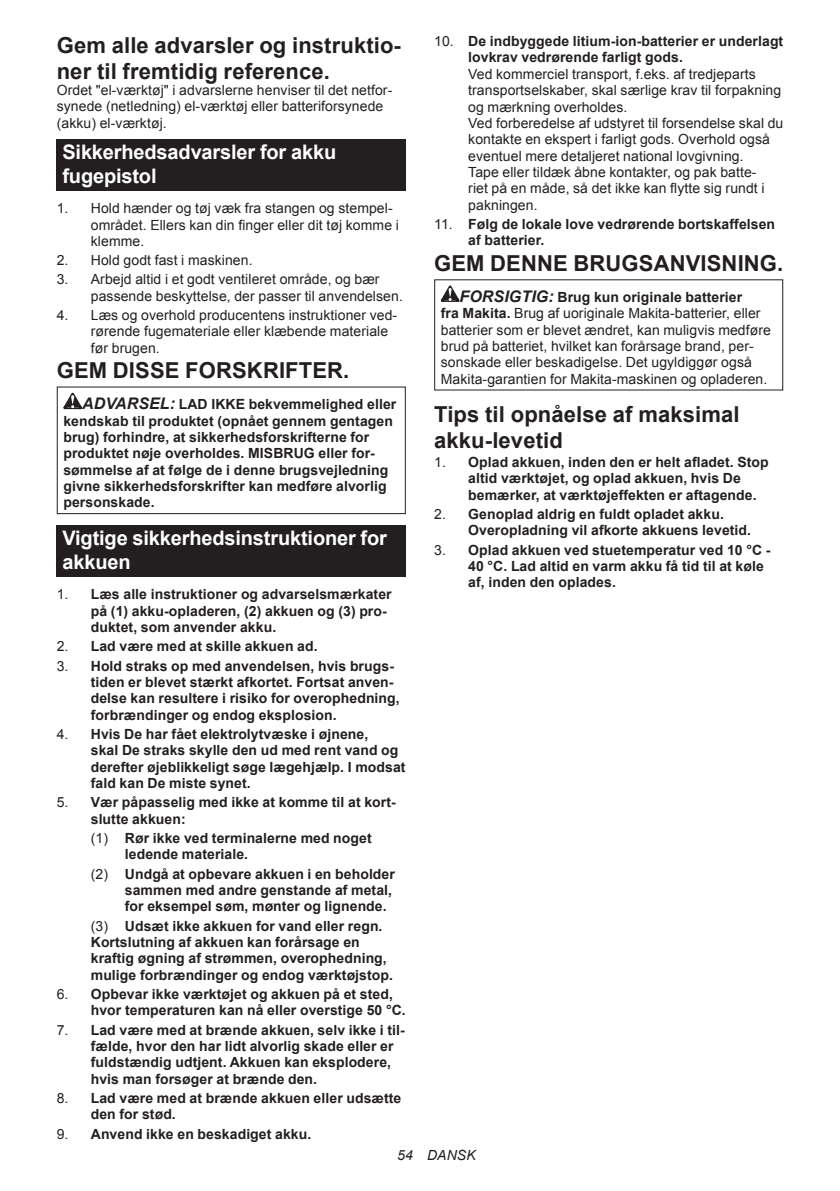
<style>
.page{position:relative;width:840px;height:1191px;background:#fff}
.page>*{position:absolute;margin:0;border:0;box-sizing:border-box;transform-origin:0 0}
.t1{font:700 22px/25.8px "Arial";letter-spacing:.005em;color:#231f20}
.t2{font:700 20px/23.4px "Arial";letter-spacing:-.01em;color:#fff}
.t3{font:700 14px/16.4px "Arial";letter-spacing:.005em;color:#231f20}
.t4{font:14px/16.4px "Arial";letter-spacing:.005em;color:#231f20}
.t5{font:italic 14px "Arial";letter-spacing:.005em;color:#231f20}
.s1{font-style:italic;font-size:16px}
.s2{font-weight:400}
.s3{font-weight:700;font-style:italic;font-size:16px}
.s4{font-weight:700}
</style>
<div class="page">
<div style="left:57px;top:139px;width:348px;height:52px;background:#231f20"></div>
<svg style="left:63px;top:393px;width:19px;height:16px"></svg>
<div style="left:57px;top:386px;width:348px;height:128px;border:1px solid #231f20"></div>
<div style="left:57px;top:525px;width:348px;height:52px;background:#231f20"></div>
<svg style="left:440px;top:285px;width:19px;height:17px"></svg>
<h1 class="t1" style="left:57px;top:33px;width:345px">Gem alle advarsler og instruktio&shy;ner til fremtidig reference.</h1>
<p class="t4" style="left:57px;top:82px;width:337px">Ordet "el-værktøj" i advarslerne henviser til det netfor&shy;synede (netledning) el-værktøj eller batteriforsynede (akku) el-værktøj.</p>
<h2 class="t2" style="left:62px;top:141px;width:275px">Sikkerhedsadvarsler for akku fugepistol</h2>
<p class="t4" style="left:91px;top:200px;width:309px;text-indent:-34px">1. Hold hænder og tøj væk fra stangen og stempel&shy;området. Ellers kan din finger eller dit tøj komme i klemme.</p>
<p class="t4" style="left:57px;top:252px;width:197px">2. Hold godt fast i maskinen.</p>
<p class="t4" style="left:91px;top:271px;width:313px;text-indent:-34px">3. Arbejd altid i et godt ventileret område, og bær passende beskyttelse, der passer til anvendelsen.</p>
<p class="t4" style="left:91px;top:307px;width:308px;text-indent:-34px">4. Læs og overhold producentens instruktioner ved&shy;rørende fugemateriale eller klæbende materiale før brugen.</p>
<h1 class="t1" style="left:57px;top:358px;width:294px">GEM DISSE FORSKRIFTER.</h1>
<p class="t3" style="left:63px;top:396px;width:334px;text-indent:19px"><span class="s1">ADVARSEL:</span> LAD IKKE bekvemmelighed eller kendskab til produktet (opnået gennem gentagen brug) forhindre, at sikkerhedsforskrifterne for produktet nøje overholdes. MISBRUG eller for&shy;sømmelse af at følge de i denne brugsvejledning givne sikkerhedsforskrifter kan medføre alvorlig personskade.</p>
<h2 class="t2" style="left:62px;top:527px;width:326px">Vigtige sikkerhedsinstruktioner for akkuen</h2>
<p class="t3" style="left:91px;top:587px;width:302px;text-indent:-34px"><span class="s2">1.</span> Læs alle instruktioner og advarselsmærkater på (1) akku-opladeren, (2) akkuen og (3) pro&shy;duktet, som anvender akku.</p>
<p class="t3" style="left:57px;top:638px;width:262px"><span class="s2">2.</span> Lad være med at skille akkuen ad.</p>
<p class="t3" style="left:91px;top:658px;width:310px;text-indent:-34px"><span class="s2">3.</span> Hold straks op med anvendelsen, hvis brugs&shy;tiden er blevet stærkt afkortet. Fortsat anven&shy;delse kan resultere i risiko for overophedning, forbrændinger og endog eksplosion.</p>
<p class="t3" style="left:91px;top:726px;width:316px;text-indent:-34px"><span class="s2">4.</span> Hvis De har fået elektrolytvæske i øjnene,<br>skal De straks skylle den ud med rent vand og derefter øjeblikkeligt søge lægehjælp. I modsat fald kan De miste synet.</p>
<p class="t3" style="left:91px;top:794px;width:306px;text-indent:-34px"><span class="s2">5.</span> Vær påpasselig med ikke at komme til at kort&shy;slutte akkuen:</p>
<p class="t3" style="left:125px;top:830px;width:248px;text-indent:-34px"><span class="s2">(1)</span> Rør ikke ved terminalerne med noget ledende materiale.</p>
<p class="t3" style="left:125px;top:866px;width:271px;text-indent:-34px"><span class="s2">(2)</span> Undgå at opbevare akkuen i en beholder sammen med andre genstande af metal, for eksempel søm, mønter og lignende.</p>
<p class="t3" style="left:91px;top:918px;width:303px"><span class="s2">(3)</span> Udsæt ikke akkuen for vand eller regn.<br>Kortslutning af akkuen kan forårsage en kraftig øgning af strømmen, overophedning, mulige forbrændinger og endog værktøjstop.</p>
<p class="t3" style="left:91px;top:986px;width:316px;text-indent:-34px"><span class="s2">6.</span> Opbevar ikke værktøjet og akkuen på et sted, hvor temperaturen kan nå eller overstige 50 °C.</p>
<p class="t3" style="left:91px;top:1021px;width:315px;text-indent:-34px"><span class="s2">7.</span> Lad være med at brænde akkuen, selv ikke i til&shy;fælde, hvor den har lidt alvorlig skade eller er fuldstændig udtjent. Akkuen kan eksplodere, hvis man forsøger at brænde den.</p>
<p class="t3" style="left:91px;top:1090px;width:312px;text-indent:-34px"><span class="s2">8.</span> Lad være med at brænde akkuen eller udsætte den for stød.</p>
<p class="t3" style="left:57px;top:1125px;width:256px"><span class="s2">9.</span> Anvend ikke en beskadiget akku.</p>
<p class="t3" style="left:468px;top:33px;width:316px;text-indent:-34px"><span class="s2">10.</span> De indbyggede litium-ion-batterier er underlagt lovkrav vedrørende farligt gods.</p>
<p class="t4" style="left:468px;top:66px;width:316px">Ved kommerciel transport, f.eks. af tredjeparts transportselskaber, skal særlige krav til forpakning og mærkning overholdes.<br>Ved forberedelse af udstyret til forsendelse skal du kontakte en ekspert i farligt gods. Overhold også eventuel mere detaljeret national lovgivning.<br>Tape eller tildæk åbne kontakter, og pak batte-<br>riet på en måde, så det ikke kan flytte sig rundt i pakningen.</p>
<p class="t3" style="left:468px;top:216px;width:308px;text-indent:-34px"><span class="s2">11.</span> Følg de lokale love vedrørende bortskaffelsen af batterier.</p>
<h1 class="t1" style="left:434px;top:251px;width:350px">GEM DENNE BRUGSANVISNING.</h1>
<p class="t4" style="left:440px;top:289px;width:331px;text-indent:19px"><span class="s3">FORSIGTIG:</span> <span class="s4">Brug kun originale batterier<br>fra Makita.</span> Brug af uoriginale Makita-batterier, eller batterier som er blevet ændret, kan muligvis medføre brud på batteriet, hvilket kan forårsage brand, per&shy;sonskade eller beskadigelse. Det ugyldiggør også Makita-garantien for Makita-maskinen og opladeren.</p>
<h1 class="t1" style="left:434px;top:402px;width:307px">Tips til opnåelse af maksimal akku-levetid</h1>
<p class="t3" style="left:468px;top:454px;width:302px;text-indent:-34px"><span class="s2">1.</span> Oplad akkuen, inden den er helt afladet. Stop altid værktøjet, og oplad akkuen, hvis De bemærker, at værktøjeffekten er aftagende.</p>
<p class="t3" style="left:468px;top:506px;width:284px;text-indent:-34px"><span class="s2">2.</span> Genoplad aldrig en fuldt opladet akku.<br>Overopladning vil afkorte akkuens levetid.</p>
<p class="t3" style="left:468px;top:542px;width:303px;text-indent:-34px"><span class="s2">3.</span> Oplad akkuen ved stuetemperatur ved 10 °C -<br>40 °C. Lad altid en varm akku få tid til at køle af, inden den oplades.</p>
<p class="t5" style="left:397px;top:1146px;width:80px">54 DANSK</p>
</div>
